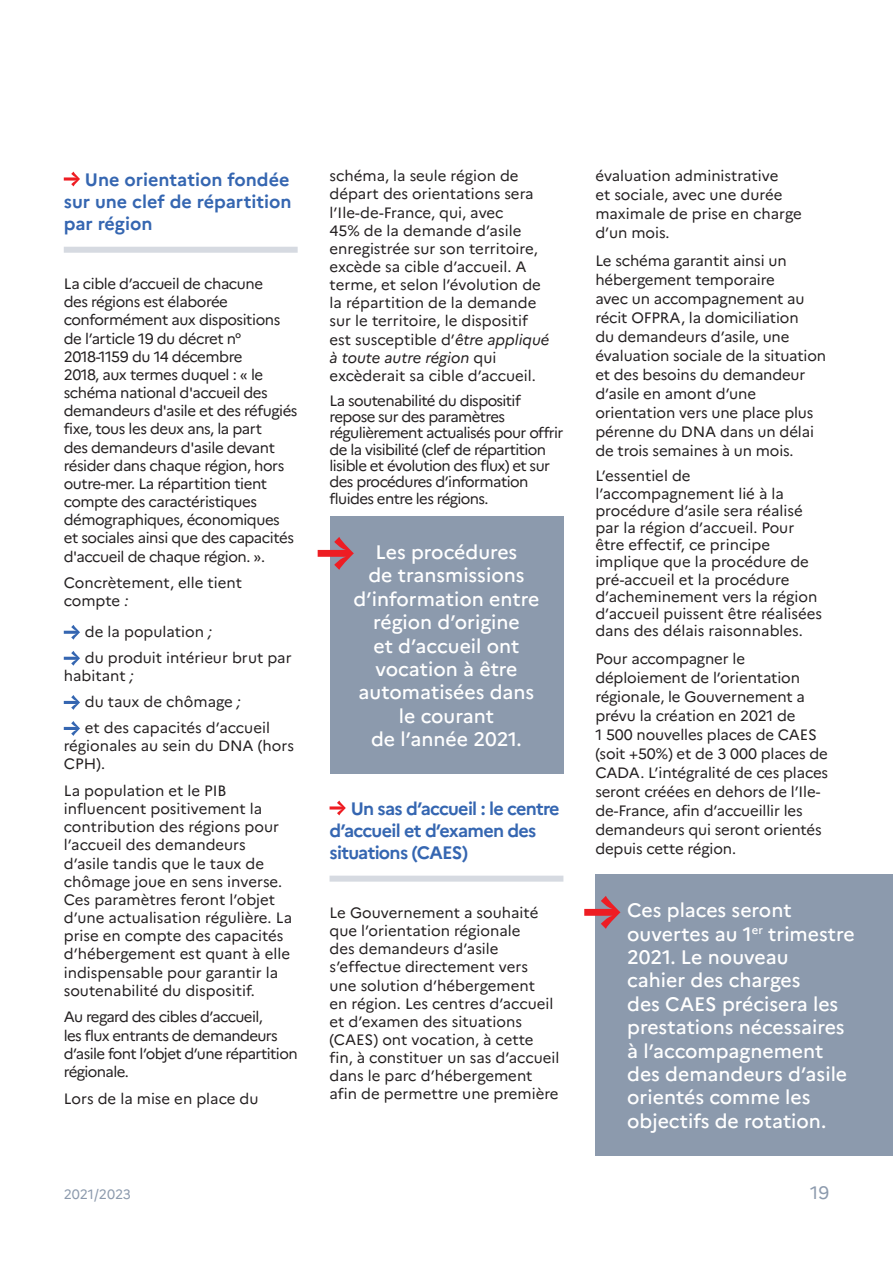
<style>
.page{position:relative;width:893px;height:1263px;background:#fff}
.page>*{position:absolute;margin:0;border:0;box-sizing:border-box;transform-origin:0 0}
.t1{font:500 19.5px/23.4px "Marianne";color:#fff;text-align:center}
.t2{font:700 18px/21.8px "Marianne";letter-spacing:-.025em;color:#3566b1}
.t3{font:700 18px/21.8px "Marianne";color:#3566b1}
.t4{font:18px "Marianne";color:#8c9aad}
.t5{font:15px/18.1px "Marianne";letter-spacing:-.01em;color:#231f20}
.t6{font:15px/18.1px "Marianne";letter-spacing:-.03em;color:#231f20}
.t7{font:15px/16.4px "Marianne";letter-spacing:-.04em;color:#231f20}
.t8{font:13.5px "Marianne";letter-spacing:-.005em;color:#8c9aad}
.s1{font-style:italic}
</style>
<div class="page">
<div style="left:64px;top:247px;width:234px;height:6px;background:#d6dae1"></div>
<svg style="left:64px;top:172px;width:16px;height:14px"></svg>
<svg style="left:64px;top:625px;width:16px;height:15px"></svg>
<svg style="left:64px;top:651px;width:16px;height:15px"></svg>
<svg style="left:64px;top:695px;width:16px;height:15px"></svg>
<svg style="left:64px;top:721px;width:16px;height:15px"></svg>
<div style="left:330px;top:876px;width:233px;height:6px;background:#d6dae1"></div>
<svg style="left:330px;top:800px;width:16px;height:15px"></svg>
<div style="left:330px;top:517px;width:233px;height:257px;background:#8c9aad"></div>
<div style="left:595px;top:874px;width:298px;height:281px;background:#8c9aad"></div>
<svg style="left:318px;top:537px;width:36px;height:33px"></svg>
<svg style="left:584px;top:896px;width:36px;height:33px"></svg>
<p class="t3" style="left:64px;top:169px;width:229px;text-indent:21px">Une orientation fondée sur une clef de répartition par région</p>
<p class="t6" style="left:64px;top:275px;width:235px">La cible d’accueil de chacune<br>des régions est élaborée conformément aux dispositions de l’article 19 du décret n°<br>2018-1159 du 14 décembre<br>2018, aux termes duquel : « le schéma national d'accueil des demandeurs d'asile et des réfugiés fixe, tous les deux ans, la part<br>des demandeurs d'asile devant résider dans chaque région, hors outre-mer. La répartition tient compte des caractéristiques démographiques, économiques et sociales ainsi que des capacités d'accueil de chaque région. ».</p>
<p class="t5" style="left:64px;top:574px;width:180px">Concrètement, elle tient compte <span class="s1">:</span></p>
<p class="t5" style="left:85px;top:618px;width:208px;line-height:26px">de la population <span class="s1">;<br></span>du produit intérieur brut par</p>
<p class="t5" style="left:85px;top:662px;width:187px;line-height:26px;text-indent:-21px">habitant <span class="s1">;<br></span>du taux de chômage <span class="s1">;<br></span>et des capacités d’accueil</p>
<p class="t5" style="left:64px;top:736px;width:232px">régionales au sein du DNA (hors<br>CPH).</p>
<p class="t5" style="left:64px;top:781px;width:230px">La population et le PIB influencent positivement la contribution des régions pour l’accueil des demandeurs d’asile tandis que le taux de chômage joue en sens inverse.<br>Ces paramètres feront l’objet d’une actualisation régulière. La prise en compte des capacités d’hébergement est quant à elle indispensable pour garantir la soutenabilité du dispositif.</p>
<p class="t7" style="left:64px;top:1008px;width:235px;line-height:18.1px">Au regard des cibles d’accueil,<br>les flux entrants de demandeurs d’asile font l’objet d’une répartition régionale.</p>
<p class="t5" style="left:64px;top:1089px;width:196px">Lors de la mise en place du</p>
<p class="t5" style="left:330px;top:167px;width:221px">schéma, la seule région de départ des orientations sera l’Ile-de-France, qui, avec<br>45% de la demande d’asile enregistrée sur son territoire, excède sa cible d’accueil. A terme, et selon l’évolution de la répartition de la demande sur le territoire, le dispositif est susceptible d’<span class="s1">être appliqué à toute autre région</span> qui excèderait sa cible d’accueil.</p>
<p class="t7" style="left:330px;top:392px;width:235px">La soutenabilité du dispositif repose sur des paramètres régulièrement actualisés pour offrir de la visibilité (clef de répartition lisible et évolution des flux) et sur des procédures d’information fluides entre les régions.</p>
<h1 class="t1" style="left:353px;top:540px;width:187px">Les procédures<br>de transmissions d’information entre région d’origine<br>et d’accueil ont vocation à être automatisées dans le courant<br>de l’année 2021.</h1>
<p class="t2" style="left:330px;top:798px;width:232px;text-indent:21px">Un sas d’accueil : le centre d’accueil et d’examen des situations (CAES)</p>
<p class="t5" style="left:330px;top:903px;width:231px">Le Gouvernement a souhaité que l’orientation régionale<br>des demandeurs d’asile s’effectue directement vers<br>une solution d’hébergement<br>en région. Les centres d’accueil et d’examen des situations (CAES) ont vocation, à cette fin, à constituer un sas d’accueil dans le parc d’hébergement afin de permettre une première</p>
<p class="t5" style="left:595px;top:166px;width:208px;line-height:19px">évaluation administrative<br>et sociale, avec une durée maximale de prise en charge d’un mois.</p>
<p class="t5" style="left:595px;top:251px;width:232px;line-height:19px">Le schéma garantit ainsi un hébergement temporaire<br>avec un accompagnement au récit OFPRA, la domiciliation<br>du demandeurs d’asile, une évaluation sociale de la situation et des besoins du demandeur d’asile en amont d’une orientation vers une place plus pérenne du DNA dans un délai de trois semaines à un mois.</p>
<p class="t5" style="left:595px;top:467px;width:228px;line-height:17.2px">L’essentiel de l’accompagnement lié à la procédure d’asile sera réalisé par la région d’accueil. Pour être effectif, ce principe implique que la procédure de pré-accueil et la procédure d’acheminement vers la région d’accueil puissent être réalisées dans des délais raisonnables.</p>
<p class="t5" style="left:595px;top:649px;width:234px;line-height:19px">Pour accompagner le déploiement de l’orientation régionale, le Gouvernement a prévu la création en 2021 de<br>1 500 nouvelles places de CAES (soit +50%) et de 3 000 places de<br>CADA. L’intégralité de ces places seront créées en dehors de l’Ile&shy;de-France, afin d’accueillir les demandeurs qui seront orientés depuis cette région.</p>
<h1 class="t1" style="left:627px;top:898px;width:229px;text-align:left">Ces places seront ouvertes au 1<sup>er</sup> trimestre<br>2021. Le nouveau<br>cahier des charges<br>des CAES précisera les prestations nécessaires à l’accompagnement des demandeurs d’asile orientés comme les objectifs de rotation.</h1>
<p class="t8" style="left:64px;top:1186px;width:69px">2021/2023</p>
<p class="t4" style="left:810px;top:1182px;width:21px">19</p>
</div>
